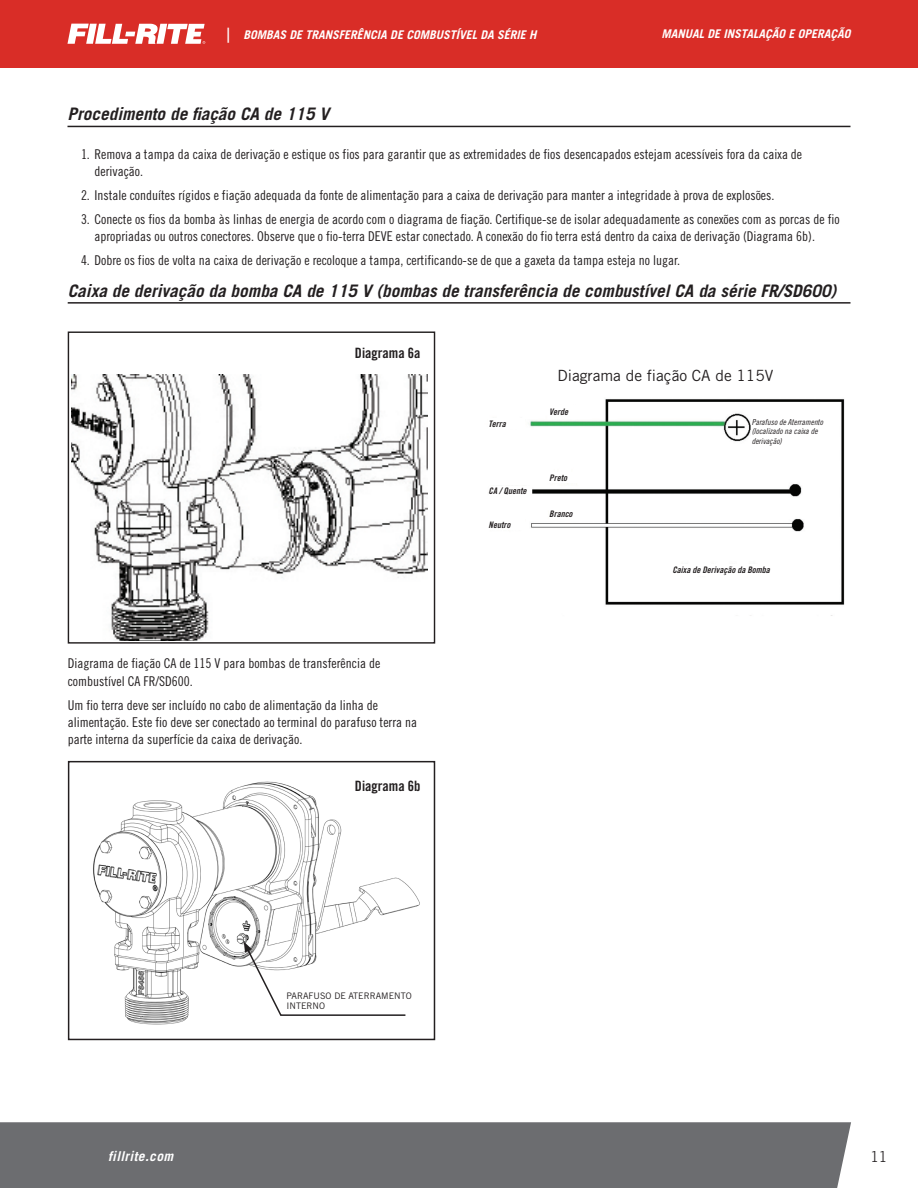
<style>
.page{position:relative;width:918px;height:1188px;background:#fff}
.page>*{position:absolute;margin:0;border:0;box-sizing:border-box;transform-origin:0 0}
.t1{font:italic 700 17.25px "Trade Gothic LT Std";color:#231f20}
.t2{font:15.45px "Trade Gothic LT Std";color:#231f20}
.Page_Number{font:300 15px "Trade Gothic LT Std";color:#231f20}
.t3{font:14.25px "Trade Gothic LT Std Bd Cn 20";color:#231f20}
.t4{font:13.5px/17.2px "Trade Gothic LT Std Cn 18";color:#231f20}
.t5{font:italic 700 13.5px "Trade Gothic LT Std";letter-spacing:.03em;color:#fff}
.t6{font:italic 700 12px "Trade Gothic LT Std";color:#fff}
.caption_type{font:9px "Trade Gothic LT Std Bd Cn 20 Obl";color:#231f20}
.t7{font:9px/10.8px "Trade Gothic LT Std";color:#231f20}
.caption_type-2{font:8.25px/9.9px "Trade Gothic LT Std Cn 18 Obl";color:#231f20}
.s1{font-size:13.5px}
</style>
<div class="page">
<img style="left:435px;top:538px;width:1px;height:106px">
<div style="left:0;top:1122px;width:851px;height:66px;background:#6c6d70"></div>
<div style="left:0;top:0;width:918px;height:68px;background:#d92d27"></div>
<svg style="left:67px;top:24px;width:138px;height:20px"></svg>
<div style="left:68px;top:331px;width:367px;height:313px;border:1px solid #231f20"></div>
<img style="left:71px;top:375px;width:357px;height:265px">
<hr style="left:68px;top:126px;width:782px;height:1px;background:#231f20">
<hr style="left:68px;top:302px;width:783px;height:2px;background:#231f20">
<img style="left:93px;top:781px;width:327px;height:244px">
<div style="left:68px;top:761px;width:367px;height:279px;border:2px solid #231f20"></div>
<svg style="left:244px;top:942px;width:163px;height:75px"></svg>
<img style="left:530px;top:399px;width:315px;height:217px">
<div style="left:654px;top:564px;width:134px;height:11px;background:#fff"></div>
<div style="left:549px;top:405px;width:43px;height:13px;background:#fff"></div>
<div style="left:752px;top:415px;width:78px;height:33px;background:#fff"></div>
<div style="left:489px;top:486px;width:42px;height:9px;background:#fff"></div>
<div style="left:549px;top:472px;width:43px;height:11px;background:#fff"></div>
<div style="left:549px;top:509px;width:43px;height:11px;background:#fff"></div>
<p class="t6" style="left:224px;top:28px;width:314px"><span class="s1">|</span> BOMBAS DE TRANSFERÊNCIA DE COMBUSTÍVEL DA SÉRIE H</p>
<p class="t6" style="left:662px;top:26px;width:190px">MANUAL DE INSTALAÇÃO E OPERAÇÃO</p>
<p class="t1" style="left:68px;top:104px;width:263px">Procedimento de fiação CA de 115 V</p>
<p class="t4" style="left:94px;top:145px;width:709px;text-indent:-14px">1. Remova a tampa da caixa de derivação e estique os fios para garantir que as extremidades de fios desencapados estejam acessíveis fora da caixa de derivação.</p>
<p class="t4" style="left:81px;top:186px;width:695px">2. Instale conduítes rígidos e fiação adequada da fonte de alimentação para a caixa de derivação para manter a integridade à prova de explosões.</p>
<p class="t4" style="left:94px;top:210px;width:747px;text-indent:-14px">3. Conecte os fios da bomba às linhas de energia de acordo com o diagrama de fiação. Certifique-se de isolar adequadamente as conexões com as porcas de fio apropriadas ou outros conectores. Observe que o fio-terra DEVE estar conectado. A conexão do fio terra está dentro da caixa de derivação (Diagrama 6b).</p>
<p class="t4" style="left:81px;top:252px;width:601px">4. Dobre os fios de volta na caixa de derivação e recoloque a tampa, certificando-se de que a gaxeta da tampa esteja no lugar.</p>
<p class="t1" style="left:68px;top:280px;width:770px">Caixa de derivação da bomba CA de 115 V (bombas de transferência de combustível CA da série FR/SD600)</p>
<p class="t3" style="left:355px;top:344px;width:67px">Diagrama 6a</p>
<p class="t4" style="left:68px;top:655px;width:314px">Diagrama de fiação CA de 115 V para bombas de transferência de combustível CA FR/SD600.</p>
<p class="t4" style="left:68px;top:696px;width:351px">Um fio terra deve ser incluído no cabo de alimentação da linha de alimentação. Este fio deve ser conectado ao terminal do parafuso terra na parte interna da superfície da caixa de derivação.</p>
<p class="t3" style="left:355px;top:777px;width:67px">Diagrama 6b</p>
<p class="caption_type" style="left:489px;top:418px;width:19px">Terra</p>
<p class="caption_type" style="left:489px;top:485px;width:39px">CA / Quente</p>
<p class="caption_type" style="left:489px;top:519px;width:23px">Neutro</p>
<p class="t2" style="left:557px;top:366px;width:217px">Diagrama de fiação CA de 115V</p>
<p class="caption_type" style="left:549px;top:406px;width:20px">Verde</p>
<p class="caption_type" style="left:549px;top:472px;width:19px">Preto</p>
<p class="caption_type" style="left:549px;top:509px;width:25px">Branco</p>
<p class="caption_type-2" style="left:752px;top:417px;width:73px">Parafuso de Aterramento (localizado na caixa de derivação)</p>
<p class="caption_type" style="left:672px;top:564px;width:99px">Caixa de Derivação da Bomba</p>
<p class="t5" style="left:108px;top:1147px;width:67px">fillrite.com</p>
<p class="t7" style="left:287px;top:990px;width:127px">PARAFUSO DE ATERRAMENTO<br>INTERNO</p>
<p class="Page_Number" style="left:870px;top:1147px;width:18px">11</p>
</div>
